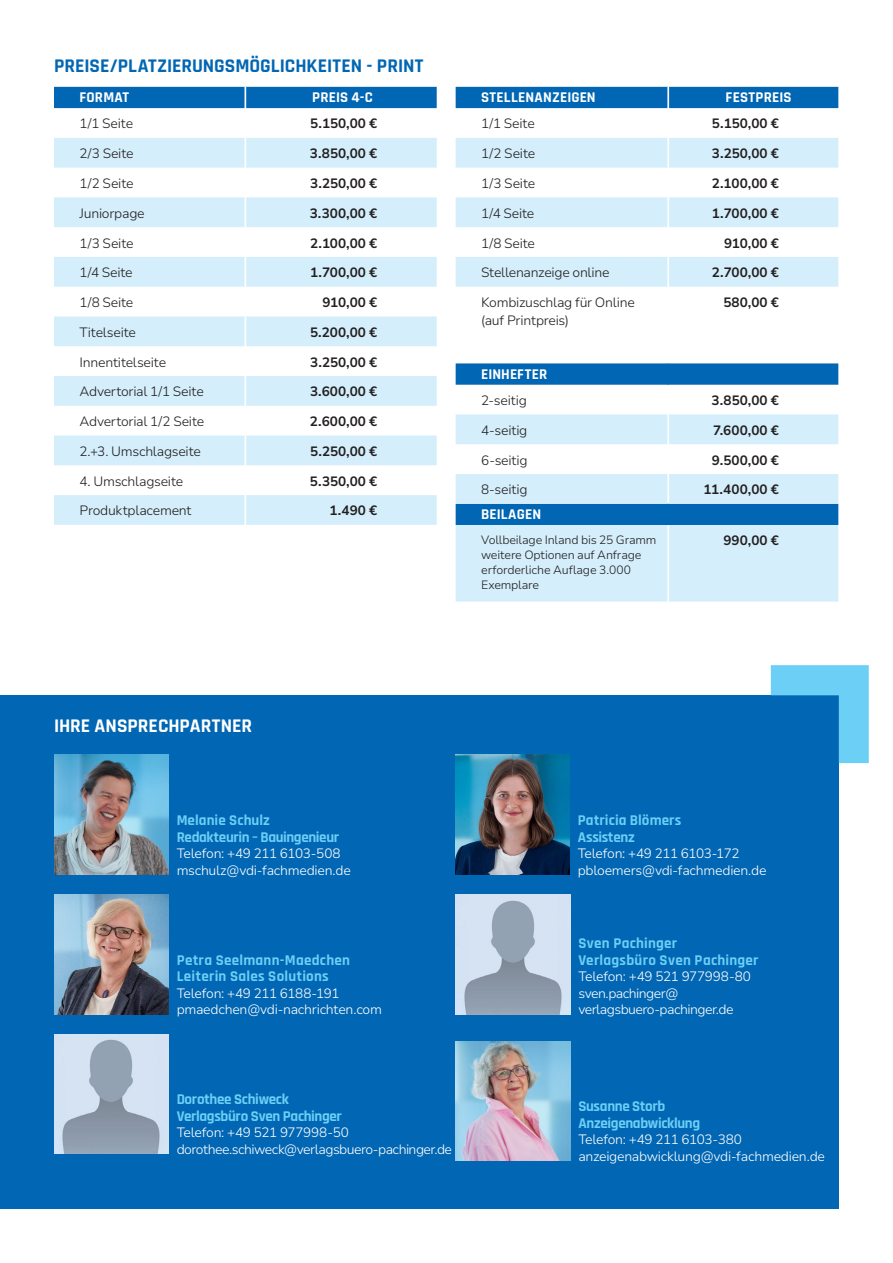
<style>
.page{position:relative;width:893px;height:1263px;background:#fff}
.page>*{position:absolute;margin:0;border:0;box-sizing:border-box;transform-origin:0 0}
.t1{font:700 19.5px "Rajdhani";color:#0166b3}
.t2{font:700 19.5px "Rajdhani";color:#fff}
.t3{font:700 15px "Rajdhani";letter-spacing:.02em;color:#6bcff6}
.t4{font:700 15px "Rajdhani";letter-spacing:-.02em;color:#6bcff6}
.t5{font:700 15px "Rajdhani";letter-spacing:.01em;color:#fff}
.t6{font:700 15px "Rajdhani";color:#6bcff6}
.t7{font:700 15px "Rajdhani";letter-spacing:-.025em;color:#6bcff6}
.t8{font:300 13.5px/16.5px "Nunito Sans 10 pt";letter-spacing:-.025em;color:#fff}
.t9{font:300 13.5px/18px "Nunito Sans 10 pt";letter-spacing:-.02em;color:#231f20}
.t10{font:700 13.5px "Nunito Sans 10 pt";letter-spacing:.01em;color:#231f20}
.t11{font:300 12px/15px "Nunito Sans 10 pt";letter-spacing:-.015em;color:#231f20}
</style>
<div class="page">
<div style="left:0;top:695px;width:839px;height:514px;background:#0166b3"></div>
<div style="left:54px;top:87px;width:383px;height:21px;background:#0166b3"></div>
<svg style="left:54px;top:138px;width:383px;height:89px"></svg>
<svg style="left:54px;top:257px;width:383px;height:268px;fill:#d4effb"></svg>
<hr style="left:244px;top:87px;width:2px;height:21px;background:#fff">
<hr style="left:244px;top:168px;width:2px;height:29px;background:#fff">
<hr style="left:244px;top:287px;width:2px;height:29px;background:#fff">
<hr style="left:244px;top:346px;width:2px;height:30px;background:#fff">
<hr style="left:244px;top:406px;width:2px;height:29px;background:#fff">
<hr style="left:244px;top:465px;width:2px;height:30px;background:#fff">
<hr style="left:244px;top:138px;width:2px;height:30px;background:#fff">
<hr style="left:244px;top:197px;width:2px;height:30px;background:#fff">
<hr style="left:244px;top:257px;width:2px;height:30px;background:#fff">
<hr style="left:244px;top:316px;width:2px;height:30px;background:#fff">
<hr style="left:244px;top:376px;width:2px;height:30px;background:#fff">
<hr style="left:244px;top:435px;width:2px;height:30px;background:#fff">
<hr style="left:244px;top:495px;width:2px;height:30px;background:#fff">
<div style="left:456px;top:87px;width:382px;height:22px;background:#0166b3"></div>
<svg style="left:456px;top:138px;width:382px;height:464px;fill:#d4effb"></svg>
<svg style="left:456px;top:257px;width:382px;height:247px"></svg>
<hr style="left:667px;top:87px;width:2px;height:21px;background:#fff">
<hr style="left:667px;top:108px;width:2px;height:30px;background:#fff">
<hr style="left:667px;top:168px;width:2px;height:29px;background:#fff">
<hr style="left:667px;top:227px;width:2px;height:30px;background:#fff">
<hr style="left:667px;top:287px;width:2px;height:45px;background:#fff">
<hr style="left:667px;top:332px;width:2px;height:31px;background:#fff">
<hr style="left:667px;top:385px;width:2px;height:29px;background:#fff">
<hr style="left:667px;top:444px;width:2px;height:30px;background:#fff">
<hr style="left:667px;top:525px;width:2px;height:77px;background:#fff">
<hr style="left:667px;top:138px;width:2px;height:30px;background:#fff">
<hr style="left:667px;top:197px;width:2px;height:30px;background:#fff">
<hr style="left:667px;top:257px;width:2px;height:30px;background:#fff">
<hr style="left:667px;top:414px;width:2px;height:30px;background:#fff">
<hr style="left:667px;top:474px;width:2px;height:30px;background:#fff">
<hr style="left:667px;top:363px;width:2px;height:22px;background:#0166b3">
<hr style="left:667px;top:504px;width:2px;height:21px;background:#0166b3">
<img style="left:54px;top:755px;width:114px;height:119px">
<img style="left:455px;top:755px;width:114px;height:119px">
<img style="left:456px;top:894px;width:114px;height:120px">
<img style="left:456px;top:1041px;width:114px;height:120px">
<img style="left:54px;top:1034px;width:114px;height:120px">
<img style="left:54px;top:894px;width:114px;height:120px">
<svg style="left:771px;top:665px;width:98px;height:98px"></svg>
<p class="t1" style="left:54px;top:54px;width:371px">PREISE/PLATZIERUNGSMÖGLICHKEITEN - PRINT</p>
<p class="t5" style="left:80px;top:88px;width:51px">FORMAT</p>
<p class="t5" style="left:312px;top:88px;width:62px">PREIS 4-C</p>
<p class="t9" style="left:80px;top:114px;width:55px">1/1 Seite</p>
<p class="t10" style="left:310px;top:114px;width:68px">5.150,00 €</p>
<p class="t9" style="left:80px;top:144px;width:56px">2/3 Seite</p>
<p class="t10" style="left:310px;top:144px;width:69px">3.850,00 €</p>
<p class="t9" style="left:80px;top:174px;width:56px">1/2 Seite</p>
<p class="t10" style="left:310px;top:174px;width:68px">3.250,00 €</p>
<p class="t9" style="left:80px;top:204px;width:67px">Juniorpage</p>
<p class="t10" style="left:310px;top:203px;width:69px">3.300,00 €</p>
<p class="t9" style="left:80px;top:233px;width:56px">1/3 Seite</p>
<p class="t10" style="left:310px;top:233px;width:69px">2.100,00 €</p>
<p class="t9" style="left:80px;top:263px;width:55px">1/4 Seite</p>
<p class="t10" style="left:310px;top:263px;width:68px">1.700,00 €</p>
<p class="t9" style="left:80px;top:293px;width:55px">1/8 Seite</p>
<p class="t10" style="left:323px;top:293px;width:56px">910,00 €</p>
<p class="t9" style="left:80px;top:323px;width:58px">Titelseite</p>
<p class="t10" style="left:310px;top:323px;width:69px">5.200,00 €</p>
<p class="t9" style="left:80px;top:352px;width:88px">Innentitelseite</p>
<p class="t10" style="left:310px;top:352px;width:68px">3.250,00 €</p>
<p class="t9" style="left:80px;top:382px;width:126px">Advertorial 1/1 Seite</p>
<p class="t10" style="left:310px;top:382px;width:69px">3.600,00 €</p>
<p class="t9" style="left:80px;top:412px;width:126px">Advertorial 1/2 Seite</p>
<p class="t10" style="left:310px;top:412px;width:69px">2.600,00 €</p>
<p class="t9" style="left:80px;top:442px;width:123px">2.+3. Umschlagseite</p>
<p class="t10" style="left:310px;top:442px;width:68px">5.250,00 €</p>
<p class="t9" style="left:80px;top:471px;width:105px">4. Umschlagseite</p>
<p class="t10" style="left:310px;top:471px;width:69px">5.350,00 €</p>
<p class="t9" style="left:80px;top:501px;width:114px">Produktplacement</p>
<p class="t10" style="left:329px;top:501px;width:49px">1.490 €</p>
<p class="t5" style="left:481px;top:88px;width:116px">STELLENANZEIGEN</p>
<p class="t5" style="left:726px;top:88px;width:67px">FESTPREIS</p>
<p class="t9" style="left:481px;top:114px;width:55px">1/1 Seite</p>
<p class="t10" style="left:712px;top:114px;width:68px">5.150,00 €</p>
<p class="t9" style="left:481px;top:144px;width:56px">1/2 Seite</p>
<p class="t10" style="left:712px;top:144px;width:68px">3.250,00 €</p>
<p class="t9" style="left:481px;top:174px;width:56px">1/3 Seite</p>
<p class="t10" style="left:712px;top:174px;width:69px">2.100,00 €</p>
<p class="t9" style="left:481px;top:204px;width:55px">1/4 Seite</p>
<p class="t10" style="left:712px;top:203px;width:68px">1.700,00 €</p>
<p class="t9" style="left:481px;top:233px;width:55px">1/8 Seite</p>
<p class="t10" style="left:724px;top:233px;width:56px">910,00 €</p>
<p class="t9" style="left:481px;top:263px;width:130px">Stellenanzeige online</p>
<p class="t10" style="left:712px;top:263px;width:68px">2.700,00 €</p>
<p class="t9" style="left:481px;top:293px;width:155px">Kombizuschlag für Online (auf Printpreis)</p>
<p class="t10" style="left:723px;top:293px;width:57px">580,00 €</p>
<p class="t5" style="left:481px;top:365px;width:68px">EINHEFTER</p>
<p class="t9" style="left:481px;top:391px;width:47px">2-seitig</p>
<p class="t10" style="left:712px;top:391px;width:69px">3.850,00 €</p>
<p class="t9" style="left:481px;top:421px;width:48px">4-seitig</p>
<p class="t10" style="left:713px;top:421px;width:67px">7.600,00 €</p>
<p class="t9" style="left:481px;top:450px;width:48px">6-seitig</p>
<p class="t10" style="left:712px;top:450px;width:69px">9.500,00 €</p>
<p class="t9" style="left:481px;top:480px;width:48px">8-seitig</p>
<p class="t10" style="left:703px;top:480px;width:77px">11.400,00 €</p>
<p class="t5" style="left:481px;top:505px;width:61px">BEILAGEN</p>
<p class="t11" style="left:481px;top:532px;width:177px">Vollbeilage Inland bis 25 Gramm</p>
<p class="t11" style="left:481px;top:547px;width:162px">weitere Optionen auf Anfrage</p>
<p class="t11" style="left:481px;top:562px;width:151px">erforderliche Auflage 3.000<br>Exemplare</p>
<p class="t10" style="left:723px;top:531px;width:57px">990,00 €</p>
<p class="t2" style="left:54px;top:714px;width:200px">IHRE ANSPRECHPARTNER</p>
<p class="t6" style="left:177px;top:811px;width:95px">Melanie Schulz</p>
<p class="t7" style="left:177px;top:828px;width:164px">Redakteurin – Bauingenieur</p>
<p class="t8" style="left:177px;top:845px;width:165px">Telefon: +49 211 6103-508</p>
<p class="t8" style="left:177px;top:861px;width:176px">mschulz@vdi-fachmedien.de</p>
<p class="t3" style="left:177px;top:951px;width:175px">Petra Seelmann-Maedchen</p>
<p class="t3" style="left:177px;top:967px;width:154px">Leiterin Sales Solutions</p>
<p class="t8" style="left:177px;top:984px;width:164px">Telefon: +49 211 6188-191</p>
<p class="t8" style="left:177px;top:1001px;width:207px">pmaedchen@vdi-nachrichten.com</p>
<p class="t4" style="left:177px;top:1090px;width:114px">Dorothee Schiweck</p>
<p class="t4" style="left:177px;top:1107px;width:167px">Verlagsbüro Sven Pachinger</p>
<p class="t8" style="left:177px;top:1124px;width:174px">Telefon: +49 521 977998-50</p>
<p class="t8" style="left:177px;top:1140px;width:277px">dorothee.schiweck@verlagsbuero-pachinger.de</p>
<p class="t6" style="left:578px;top:811px;width:105px">Patricia Blömers</p>
<p class="t6" style="left:578px;top:828px;width:59px">Assistenz</p>
<p class="t8" style="left:578px;top:845px;width:164px">Telefon: +49 211 6103-172</p>
<p class="t8" style="left:578px;top:861px;width:190px">pbloemers@vdi-fachmedien.de</p>
<p class="t3" style="left:578px;top:934px;width:100px">Sven Pachinger</p>
<p class="t3" style="left:578px;top:951px;width:182px">Verlagsbüro Sven Pachinger</p>
<p class="t8" style="left:578px;top:968px;width:174px">Telefon: +49 521 977998-80</p>
<p class="t8" style="left:578px;top:984px;width:157px">sven.pachinger@ verlagsbuero-pachinger.de</p>
<p class="t4" style="left:578px;top:1097px;width:89px">Susanne Storb</p>
<p class="t4" style="left:578px;top:1114px;width:123px">Anzeigenabwicklung</p>
<p class="t8" style="left:578px;top:1131px;width:165px">Telefon: +49 211 6103-380</p>
<p class="t8" style="left:578px;top:1147px;width:248px">anzeigenabwicklung@vdi-fachmedien.de</p>
</div>
